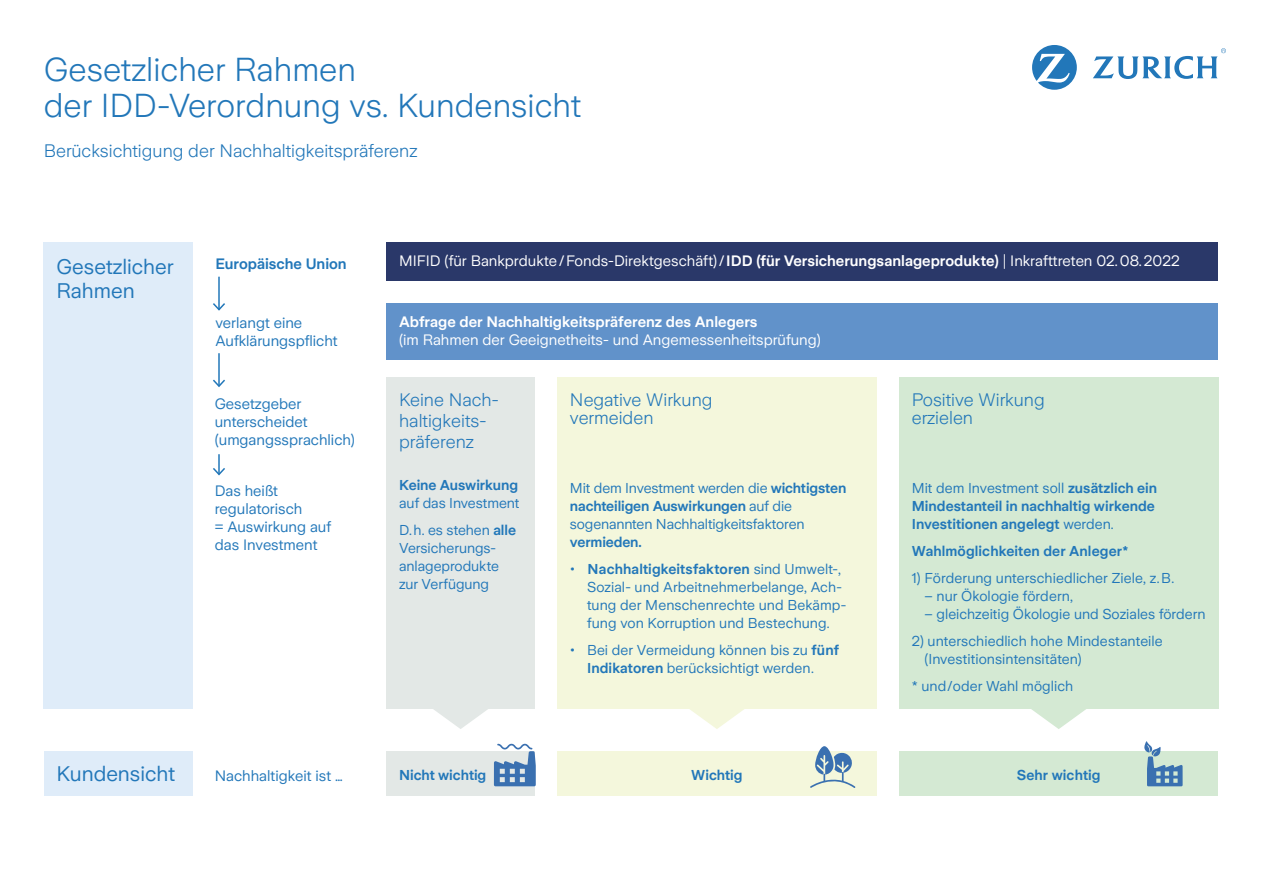
<style>
.page{position:relative;width:1263px;height:893px;background:#fff}
.page>*{position:absolute;margin:0;border:0;box-sizing:border-box;transform-origin:0 0}
.t1{font:300 33px/36px "Zurich Sans";color:#2277b9}
.t2{font:21px "Zurich Sans";color:#2277b9}
.t3{font:300 18px/18px "Zurich Sans";color:#2277b9}
.t4{font:15px "Zurich Sans";color:#fff}
.t5{font:15px/18px "Zurich Sans";color:#2277b9}
.t6{font:600 15px "Zurich Sans";color:#fff}
.t7{font:600 15px "Zurich Sans";color:#2277b9}
.t8{font:14.25px/18px "Zurich Sans";letter-spacing:.005em;color:#2277b9}
.t9{font:600 14.25px/18px "Zurich Sans";color:#2277b9}
.s1{font-weight:600}
.s2{font-weight:300}
.s3{font-weight:400}
</style>
<div class="page">
<div style="left:386px;top:242px;width:832px;height:39px;background:#2a3869"></div>
<div style="left:44px;top:242px;width:149px;height:467px;background:#dfecf9"></div>
<div style="left:386px;top:303px;width:832px;height:56px;background:#6192ca"></div>
<div style="left:557px;top:378px;width:320px;height:331px;background:#f4f7dc"></div>
<div style="left:557px;top:752px;width:320px;height:44px;background:#f4f7dc"></div>
<div style="left:386px;top:378px;width:149px;height:331px;background:#e3e8e6"></div>
<div style="left:386px;top:752px;width:149px;height:44px;background:#e3e8e6"></div>
<div style="left:899px;top:378px;width:319px;height:331px;background:#d4e9d3"></div>
<div style="left:899px;top:752px;width:319px;height:44px;background:#d4e9d3"></div>
<svg style="left:1144px;top:741px;width:38px;height:45px"></svg>
<svg style="left:810px;top:746px;width:45px;height:42px"></svg>
<svg style="left:494px;top:744px;width:42px;height:42px"></svg>
<div style="left:44px;top:752px;width:148px;height:44px;background:#dfecf9"></div>
<hr style="left:218px;top:277px;width:2px;height:33px;background:#2277b9">
<svg style="left:213px;top:301px;width:12px;height:10px"></svg>
<hr style="left:218px;top:353px;width:2px;height:33px;background:#2277b9">
<svg style="left:213px;top:378px;width:12px;height:9px"></svg>
<hr style="left:218px;top:454px;width:2px;height:20px;background:#2277b9">
<svg style="left:213px;top:466px;width:12px;height:10px"></svg>
<svg style="left:690px;top:709px;width:54px;height:20px"></svg>
<svg style="left:433px;top:709px;width:55px;height:20px"></svg>
<svg style="left:1031px;top:709px;width:55px;height:20px"></svg>
<svg style="left:1032px;top:45px;width:45px;height:45px"></svg>
<svg style="left:1093px;top:48px;width:133px;height:31px"></svg>
<h1 class="t1" style="left:44px;top:52px;width:539px">Gesetzlicher Rahmen<br>der IDD-Verordnung vs. Kundensicht</h1>
<p class="t3" style="left:44px;top:142px;width:375px">Berücksichtigung der Nachhaltigkeitspräferenz</p>
<h2 class="t2" style="left:57px;top:255px;width:119px">Gesetzlicher</h2>
<p class="t7" style="left:215px;top:256px;width:133px">Europäische Union</p>
<p class="t4" style="left:399px;top:253px;width:782px">MIFID (für Bankprdukte/Fonds-Direktgeschäft)/<span class="s1">IDD (für Versicherungsanlageprodukte)</span> <span class="s2">|</span> Inkrafttreten 02.08.2022</p>
<h2 class="t2" style="left:57px;top:279px;width:80px">Rahmen</h2>
<p class="t5" style="left:215px;top:314px;width:124px">verlangt eine<br>Aufklärungspflicht</p>
<p class="t6" style="left:399px;top:313px;width:360px">Abfrage der Nachhaltigkeitspräferenz des Anlegers</p>
<p class="t4" style="left:399px;top:331px;width:423px">(im Rahmen der Geeignetheits- und Angemessenheitsprüfung)</p>
<p class="t5" style="left:215px;top:395px;width:142px">Gesetzgeber unterscheidet (umgangssprachlich)</p>
<p class="t5" style="left:215px;top:482px;width:118px">Das heißt regulatorisch<br>= Auswirkung auf das Investment</p>
<p class="t3" style="left:399px;top:390px;width:101px;line-height:21px">Keine Nach&shy;haltigkeits&shy;präferenz</p>
<p class="t9" style="left:399px;top:476px;width:121px">Keine Auswirkung</p>
<p class="t8" style="left:399px;top:490px;width:122px;line-height:27px">auf das Investment<br>D.h. es stehen <span class="s1">alle</span></p>
<p class="t8" style="left:399px;top:539px;width:101px">Versicherungs&shy;anlageprodukte zur Verfügung</p>
<p class="t3" style="left:570px;top:391px;width:144px">Negative Wirkung vermeiden</p>
<p class="t8" style="left:570px;top:480px;width:278px">Mit dem Investment werden die <span class="s1">wichtigsten nachteiligen Auswirkungen</span> auf die sogenannten Nachhaltigkeitsfaktoren</p>
<p class="t9" style="left:570px;top:534px;width:73px">vermieden.</p>
<p class="t8" style="left:587px;top:560px;width:261px;text-indent:-17px">• <span class="s1">Nachhaltigkeitsfaktoren</span> sind Umwelt-, Sozial- und Arbeitnehmerbelange, Ach&shy;tung der Menschenrechte und Bekämp&shy;fung von Korruption und Bestechung.</p>
<p class="t8" style="left:570px;top:641px;width:270px;text-align:center">• Bei der Vermeidung können bis zu <span class="s1">fünf<br>Indikatoren</span> berücksichtigt werden.</p>
<p class="t3" style="left:912px;top:391px;width:135px">Positive Wirkung erzielen</p>
<p class="t9" style="left:912px;top:480px;width:247px"><span class="s3">Mit dem Investment soll</span> zusätzlich ein<br>Mindestanteil in nachhaltig wirkende<br>Investitionen angelegt <span class="s3">werden.</span></p>
<p class="t9" style="left:912px;top:543px;width:218px">Wahlmöglichkeiten der Anleger*</p>
<p class="t8" style="left:912px;top:570px;width:264px">1) Förderung unterschiedlicher Ziele, z.B.</p>
<p class="t8" style="left:924px;top:588px;width:150px">– nur Ökologie fördern,</p>
<p class="t8" style="left:924px;top:606px;width:282px">– gleichzeitig Ökologie und Soziales fördern</p>
<p class="t8" style="left:924px;top:633px;width:240px;text-indent:-13px">2) unterschiedlich hohe Mindestanteile (Investitionsintensitäten)</p>
<p class="t8" style="left:912px;top:678px;width:163px">* und/oder Wahl möglich</p>
<h2 class="t2" style="left:57px;top:762px;width:120px">Kundensicht</h2>
<p class="t9" style="left:1017px;top:767px;width:85px">Sehr wichtig</p>
<p class="t5" style="left:215px;top:767px;width:129px">Nachhaltigkeit ist …</p>
<p class="t9" style="left:399px;top:767px;width:89px">Nicht wichtig</p>
<p class="t9" style="left:691px;top:767px;width:53px">Wichtig</p>
</div>
